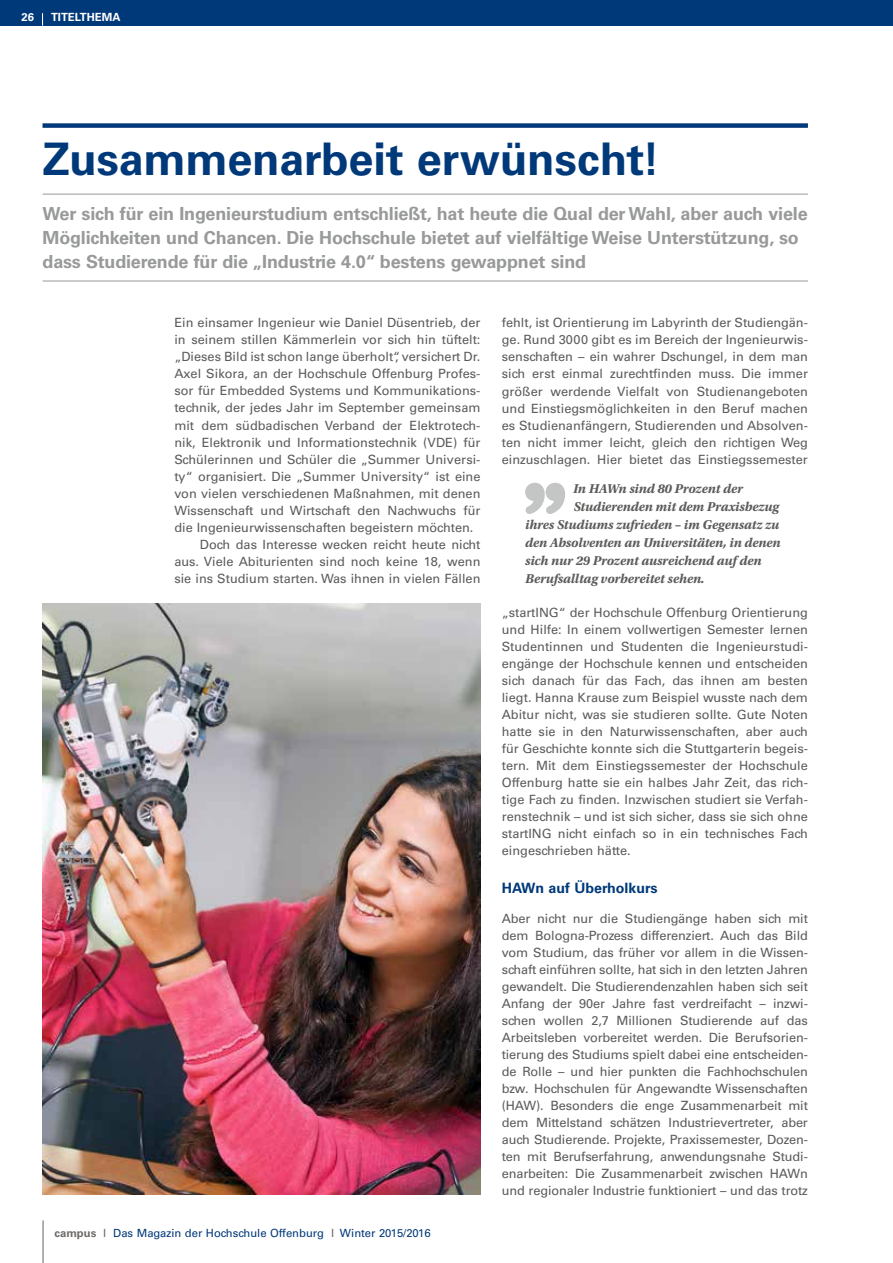
<style>
.page{position:relative;width:893px;height:1263px;background:#fff}
.page>*{position:absolute;margin:0;border:0;box-sizing:border-box;transform-origin:0 0}
.t1{font:700 45px "Univers LT Std";letter-spacing:-.005em;color:#003979}
.t2{font:700 18px/24px "Univers LT Std";letter-spacing:-.01em;color:#989999}
.t3{font:700 14.25px "Univers LT Std";color:#003979}
.t4{font:italic 700 13.5px "Utopia Std";letter-spacing:-.01em;color:#5b5b5a}
.t5{font:12.75px/17px "Univers LT Std";color:#5b5b5a;text-align:justify}
.t6{font:11.25px "Univers LT Std";color:#003979}
.t7{font:700 11.25px "Univers LT Std";color:#fff}
.s1{font-weight:700;color:#6e6a68}
.s2{color:#6e6a68}
</style>
<div class="page">
<div style="left:0;top:0;width:893px;height:26px;background:#003979"></div>
<svg style="left:42px;top:13px;width:1px;height:13px"></svg>
<hr style="left:43px;top:1220px;width:1px;height:43px;background:#6e6a68">
<div style="left:43px;top:123px;width:765px;height:5px;background:#003979"></div>
<hr style="left:43px;top:194px;width:765px;height:1px;background:#989999">
<hr style="left:43px;top:281px;width:765px;height:1px;background:#989999">
<img style="left:43px;top:604px;width:437px;height:591px">
<svg style="left:525px;top:483px;width:40px;height:31px"></svg>
<p class="t7" style="left:22px;top:10px;width:14px">26</p>
<p class="t7" style="left:51px;top:10px;width:71px">TITELTHEMA</p>
<h1 class="t1" style="left:43px;top:132px;width:619px">Zusammenarbeit erwünscht!</h1>
<p class="t2" style="left:43px;top:202px;width:767px">Wer sich für ein Ingenieurstudium entschließt, hat heute die Qual der Wahl, aber auch viele<br>Möglichkeiten und Chancen. Die Hochschule bietet auf vielfältige Weise Unterstützung, so dass Studierende für die „Industrie 4.0“ bestens gewappnet sind</p>
<p class="t5" style="left:174px;top:314px;width:308px">Ein einsamer Ingenieur wie Daniel Düsentrieb, der</p>
<p class="t5" style="left:174px;top:331px;width:308px">in seinem stillen Kämmerlein vor sich hin tüftelt:</p>
<p class="t5" style="left:174px;top:349px;width:308px">„Dieses Bild ist schon lange überholt“, versichert Dr.</p>
<p class="t5" style="left:174px;top:366px;width:308px">Axel Sikora, an der Hochschule Offenburg Profes-</p>
<p class="t5" style="left:174px;top:383px;width:308px">sor für Embedded Systems und Kommunikations-</p>
<p class="t5" style="left:174px;top:400px;width:308px">technik, der jedes Jahr im September gemeinsam</p>
<p class="t5" style="left:174px;top:417px;width:308px">mit dem südbadischen Verband der Elektrotech-</p>
<p class="t5" style="left:174px;top:434px;width:308px">nik, Elektronik und Informationstechnik (VDE) für</p>
<p class="t5" style="left:174px;top:451px;width:308px">Schülerinnen und Schüler die „Summer Universi-</p>
<p class="t5" style="left:174px;top:468px;width:308px">ty“ organisiert. Die „Summer University“ ist eine</p>
<p class="t5" style="left:174px;top:485px;width:308px">von vielen verschiedenen Maßnahmen, mit denen</p>
<p class="t5" style="left:174px;top:502px;width:308px">Wissenschaft und Wirtschaft den Nachwuchs für</p>
<p class="t5" style="left:174px;top:519px;width:301px">die Ingenieurwissenschaften begeistern möchten.</p>
<p class="t5" style="left:200px;top:536px;width:282px">Doch das Interesse wecken reicht heute nicht</p>
<p class="t5" style="left:174px;top:553px;width:308px">aus. Viele Abiturienten sind noch keine 18, wenn</p>
<p class="t5" style="left:174px;top:570px;width:308px">sie ins Studium starten. Was ihnen in vielen Fällen</p>
<p class="t6" style="left:54px;top:1226px;width:378px"><span class="s1">campus</span> <span class="s2">I</span> Das Magazin der Hochschule Offenburg <span class="s2">I</span> Winter 2015/2016</p>
<p class="t5" style="left:502px;top:314px;width:308px">fehlt, ist Orientierung im Labyrinth der Studiengän&shy;ge. Rund 3000 gibt es im Bereich der Ingenieurwis&shy;senschaften – ein wahrer Dschungel, in dem man sich erst einmal zurechtfinden muss. Die immer größer werdende Vielfalt von Studienangeboten und Einstiegsmöglichkeiten in den Beruf machen es Studienanfängern, Studierenden und Absolven&shy;ten nicht immer leicht, gleich den richtigen Weg einzuschlagen. Hier bietet das Einstiegssemester</p>
<p class="t4" style="left:573px;top:480px;width:171px">In HAWn sind 80 Prozent der</p>
<p class="t4" style="left:574px;top:498px;width:207px">Studierenden mit dem Praxisbezug</p>
<p class="t4" style="left:525px;top:516px;width:256px">ihres Studiums zufrieden – im Gegensatz zu</p>
<p class="t4" style="left:525px;top:534px;width:257px">den Absolventen an Universitäten, in denen</p>
<p class="t4" style="left:525px;top:552px;width:238px">sich nur 29 Prozent ausreichend auf den</p>
<p class="t4" style="left:525px;top:570px;width:181px">Berufsalltag vorbereitet sehen.</p>
<p class="t5" style="left:502px;top:604px;width:308px">„startING“ der Hochschule Offenburg Orientierung und Hilfe: In einem vollwertigen Semester lernen Studentinnen und Studenten die Ingenieurstudi&shy;engänge der Hochschule kennen und entscheiden sich danach für das Fach, das ihnen am besten liegt. Hanna Krause zum Beispiel wusste nach dem Abitur nicht, was sie studieren sollte. Gute Noten hatte sie in den Naturwissenschaften, aber auch für Geschichte konnte sich die Stuttgarterin begeis&shy;tern. Mit dem Einstiegssemester der Hochschule Offenburg hatte sie ein halbes Jahr Zeit, das rich&shy;tige Fach zu finden. Inzwischen studiert sie Verfah&shy;renstechnik – und ist sich sicher, dass sie sich ohne startING nicht einfach so in ein technisches Fach eingeschrieben hätte.</p>
<p class="t3" style="left:502px;top:880px;width:157px">HAWn auf Überholkurs</p>
<p class="t5" style="left:502px;top:910px;width:308px">Aber nicht nur die Studiengänge haben sich mit dem Bologna-Prozess differenziert. Auch das Bild vom Studium, das früher vor allem in die Wissen&shy;schaft einführen sollte, hat sich in den letzten Jahren gewandelt. Die Studierendenzahlen haben sich seit Anfang der 90er Jahre fast verdreifacht – inzwi&shy;schen wollen 2,7 Millionen Studierende auf das Arbeitsleben vorbereitet werden. Die Berufsorien&shy;tierung des Studiums spielt dabei eine entscheiden&shy;de Rolle – und hier punkten die Fachhochschulen bzw. Hochschulen für Angewandte Wissenschaften (HAW). Besonders die enge Zusammenarbeit mit dem Mittelstand schätzen Industrievertreter, aber auch Studierende. Projekte, Praxissemester, Dozen&shy;ten mit Berufserfahrung, anwendungsnahe Studi&shy;enarbeiten: Die Zusammenarbeit zwischen HAWn und regionaler Industrie funktioniert – und das trotz</p>
</div>
